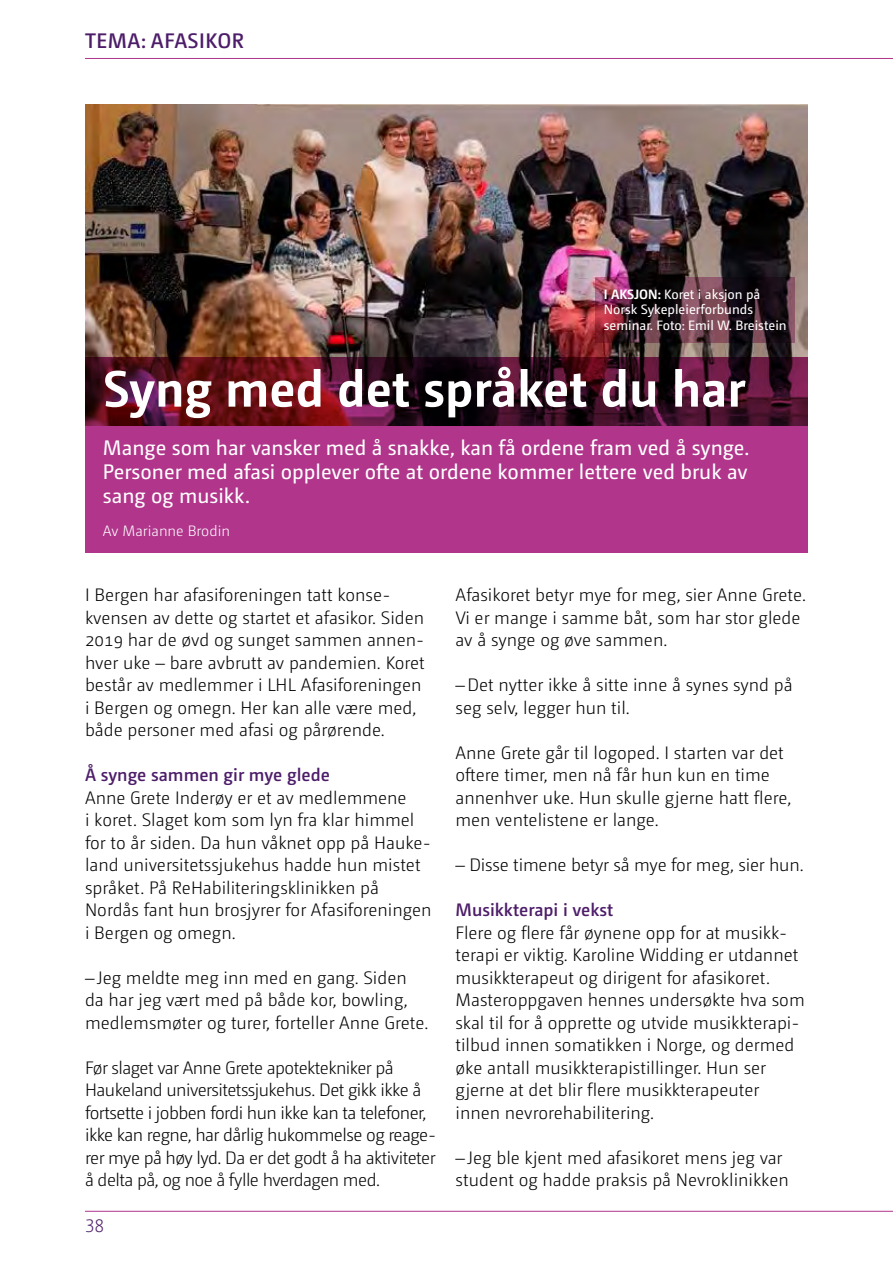
<style>
.page{position:relative;width:893px;height:1263px;background:#fff}
.page>*{position:absolute;margin:0;border:0;box-sizing:border-box;transform-origin:0 0}
.t1{font:700 51px "Camingo Dos Pro";color:#fff}
.t2{font:21px/24px "Camingo Dos Pro";color:#fff;text-align:justify}
.t3{font:600 21px "Camingo Dos Pro";letter-spacing:.025em;color:#4d1d69}
.t4{font:300 18px/22.5px "Camingo Dos Pro";color:#000}
.t5{font:300 18px/22.5px "Camingo Dos Pro";letter-spacing:-.03em;color:#050505}
.t6{font:600 18px "Camingo Dos Pro";color:#4d1d69}
.t7{font:300 18px "Camingo Dos Pro";color:#4d1d69}
.t8{font:300 15px "Camingo Dos Pro";color:#fff}
.t9{font:13.5px/15.6px "Camingo Dos Pro";color:#fff}
.s1{font-weight:700}
.s2{color:#000}
</style>
<div class="page">
<img style="left:85px;top:104px;width:723px;height:253px">
<svg style="left:85px;top:357px;width:723px;height:196px;fill:#b0358b"></svg>
<img style="left:595px;top:277px;width:200px;height:66px">
<hr style="left:85px;top:58px;width:808px;height:1px;background:#b0358b">
<hr style="left:85px;top:1211px;width:808px;height:1px;background:#b0358b">
<p class="t3" style="left:85px;top:28px;width:161px">TEMA: AFASIKOR</p>
<p class="t9" style="left:604px;top:286px;width:184px"><span class="s1">I AKSJON:</span> Koret i aksjon på<br>Norsk Sykepleierforbunds seminar. Foto: Emil W. Breistein</p>
<h1 class="t1" style="left:103px;top:358px;width:644px">Syng med det språket du har</h1>
<p class="t2" style="left:103px;top:435px;width:648px">Mange som har vansker med å snakke, kan få ordene fram ved å synge.<br>Personer med afasi opplever ofte at ordene kommer lettere ved bruk av sang og musikk.</p>
<p class="t8" style="left:103px;top:522px;width:129px">Av Marianne Brodin</p>
<p class="t4" style="left:85px;top:584px;width:341px">I Bergen har afasiforeningen tatt konse&shy;kvensen av dette og startet et afasikor. Siden 2019 har de øvd og sunget sammen annen&shy;hver uke – bare avbrutt av pandemien. Koret består av medlemmer i LHL Afasiforeningen i Bergen og omegn. Her kan alle være med, både personer med afasi og pårørende.</p>
<p class="t6" style="left:85px;top:764px;width:246px">Å synge sammen gir mye glede</p>
<p class="t4" style="left:85px;top:786px;width:348px">Anne Grete Inderøy er et av medlemmene<br>i koret. Slaget kom som lyn fra klar himmel for to år siden. Da hun våknet opp på Hauke&shy;land universitetssjukehus hadde hun mistet språket. På ReHabiliteringsklinikken på Nordås fant hun brosjyrer for Afasiforeningen i Bergen og omegn.</p>
<p class="t4" style="left:85px;top:966px;width:345px">– Jeg meldte meg inn med en gang. Siden da har jeg vært med på både kor, bowling, medlemsmøter og turer, forteller Anne Grete.</p>
<p class="t5" style="left:85px;top:1056px;width:353px">Før slaget var Anne Grete apotektekniker på Haukeland universitetssjukehus. <span class="s2">Det gikk ikke å fortsette i jobben fordi hun ikke kan ta telefoner, ikke kan regne, har dårlig hukommelse og reage&shy;rer mye på høy lyd.</span> Da er det godt å ha aktiviteter å delta på, og noe å fylle hverdagen med.</p>
<p class="t7" style="left:85px;top:1216px;width:21px">38</p>
<p class="t4" style="left:455px;top:584px;width:352px">Afasikoret betyr mye for meg, sier Anne Grete.<br>Vi er mange i samme båt, som har stor glede av å synge og øve sammen.</p>
<p class="t4" style="left:455px;top:674px;width:339px">– Det nytter ikke å sitte inne å synes synd på seg selv, legger hun til.</p>
<p class="t4" style="left:455px;top:741px;width:337px">Anne Grete går til logoped. I starten var det oftere timer, men nå får hun kun en time annenhver uke. Hun skulle gjerne hatt flere, men ventelistene er lange.</p>
<p class="t4" style="left:455px;top:854px;width:350px">– Disse timene betyr så mye for meg, sier hun.</p>
<p class="t6" style="left:455px;top:899px;width:159px">Musikkterapi i vekst</p>
<p class="t4" style="left:455px;top:921px;width:351px">Flere og flere får øynene opp for at musikk&shy;terapi er viktig. Karoline Widding er utdannet musikkterapeut og dirigent for afasikoret.<br>Masteroppgaven hennes undersøkte hva som skal til for å opprette og utvide musikkterapi&shy;tilbud innen somatikken i Norge, og dermed øke antall musikkterapistillinger. Hun ser gjerne at det blir flere musikkterapeuter innen nevrorehabilitering.</p>
<p class="t4" style="left:455px;top:1146px;width:335px">– Jeg ble kjent med afasikoret mens jeg var student og hadde praksis på Nevroklinikken</p>
</div>
